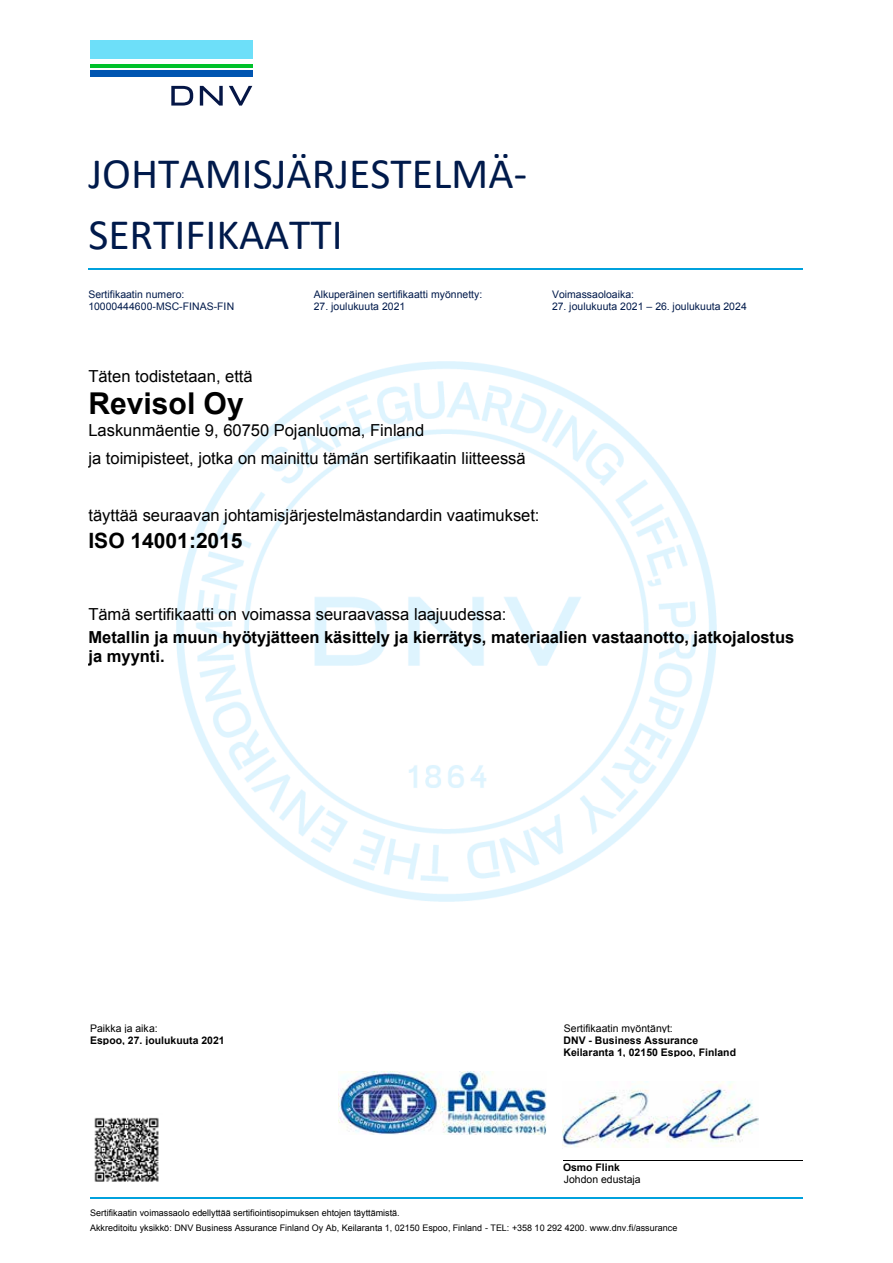
<style>
.page{position:relative;width:893px;height:1263px;background:#fff}
.page>*{position:absolute;margin:0;border:0;box-sizing:border-box;transform-origin:0 0}
.t1{font:43.5px/61.1px "Calibri";color:#001a4b}
.t2{font:700 30px "Arial";color:#000}
.t3{font:700 21px "Arial";color:#000}
.t4{font:16.5px/27.9px "Arial";color:#000}
.t5{font:700 16.5px/19px "Arial";color:#000}
.t6{font:10.5px/12px "Arial";color:#001a4b}
.t7{font:700 10.5px/12px "Arial";color:#000}
.t8{font:10.5px "Arial";color:#000}
.t9{font:9px/15px "Arial";color:#000}
</style>
<div class="page">
<img style="left:176px;top:361px;width:541px;height:541px">
<div style="left:90px;top:40px;width:162px;height:18px;background:#6ddff9"></div>
<hr style="left:90px;top:65px;width:162px;height:3px;background:#00c12a">
<div style="left:90px;top:71px;width:162px;height:6px;background:#0055b1"></div>
<svg style="left:171px;top:86px;width:22px;height:20px"></svg>
<svg style="left:200px;top:86px;width:23px;height:20px"></svg>
<svg style="left:229px;top:86px;width:23px;height:20px"></svg>
<img style="left:563px;top:1082px;width:196px;height:66px">
<hr style="left:563px;top:1160px;width:240px;height:1px;background:#000">
<hr style="left:90px;top:1197px;width:240px;height:2px;background:#00a1dd">
<hr style="left:331px;top:1197px;width:232px;height:2px;background:#00a1dd">
<hr style="left:564px;top:1197px;width:239px;height:2px;background:#00a1dd">
<img style="left:338px;top:1072px;width:208px;height:63px">
<img style="left:94px;top:1117px;width:65px;height:65px">
<hr style="left:89px;top:268px;width:225px;height:2px;background:#00a1dd">
<hr style="left:315px;top:268px;width:237px;height:2px;background:#00a1dd">
<hr style="left:554px;top:268px;width:249px;height:2px;background:#00a1dd">
<h1 class="t1" style="left:88px;top:142px;width:440px">JOHTAMISJÄRJESTELMÄ-<br>SERTIFIKAATTI</h1>
<p class="t6" style="left:88px;top:288px;width:147px">Sertifikaatin numero:<br>10000444600-MSC-FINAS-FIN</p>
<p class="t6" style="left:314px;top:288px;width:170px">Alkuperäinen sertifikaatti myönnetty:</p>
<p class="t6" style="left:314px;top:300px;width:93px">27. joulukuuta 2021</p>
<p class="t6" style="left:552px;top:288px;width:84px">Voimassaoloaika:</p>
<p class="t6" style="left:552px;top:300px;width:196px">27. joulukuuta 2021 – 26. joulukuuta 2024</p>
<p class="t4" style="left:88px;top:363px;width:166px">Täten todistetaan, että</p>
<h2 class="t2" style="left:88px;top:384px;width:157px">Revisol Oy</h2>
<p class="t4" style="left:88px;top:416px;width:439px">Laskunmäentie 9, 60750 Pojanluoma, Finland<br>ja toimipisteet, jotka on mainittu tämän sertifikaatin liitteessä</p>
<p class="t4" style="left:88px;top:501px;width:453px">täyttää seuraavan johtamisjärjestelmästandardin vaatimukset:</p>
<p class="t3" style="left:88px;top:527px;width:156px">ISO 14001:2015</p>
<p class="t4" style="left:88px;top:600px;width:420px">Tämä sertifikaatti on voimassa seuraavassa laajuudessa:</p>
<p class="t5" style="left:88px;top:628px;width:708px">Metallin ja muun hyötyjätteen käsittely ja kierrätys, materiaalien vastaanotto, jatkojalostus ja myynti.</p>
<p class="t8" style="left:90px;top:1021px;width:69px">Paikka ja aika:</p>
<p class="t8" style="left:564px;top:1021px;width:110px">Sertifikaatin myöntänyt:</p>
<p class="t7" style="left:90px;top:1034px;width:136px">Espoo, 27. joulukuuta 2021</p>
<p class="t7" style="left:564px;top:1034px;width:174px">DNV - Business Assurance<br>Keilaranta 1, 02150 Espoo, Finland</p>
<p class="t7" style="left:563px;top:1162px;width:59px">Osmo Flink</p>
<p class="t8" style="left:564px;top:1172px;width:78px">Johdon edustaja</p>
<p class="t9" style="left:90px;top:1205px;width:589px">Sertifikaatin voimassaolo edellyttää sertifiointisopimuksen ehtojen täyttämistä.<br>Akkreditoitu yksikkö: DNV Business Assurance Finland Oy Ab, Keilaranta 1, 02150 Espoo, Finland - TEL: +358 10 292 4200. www.dnv.fi/assurance</p>
</div>
